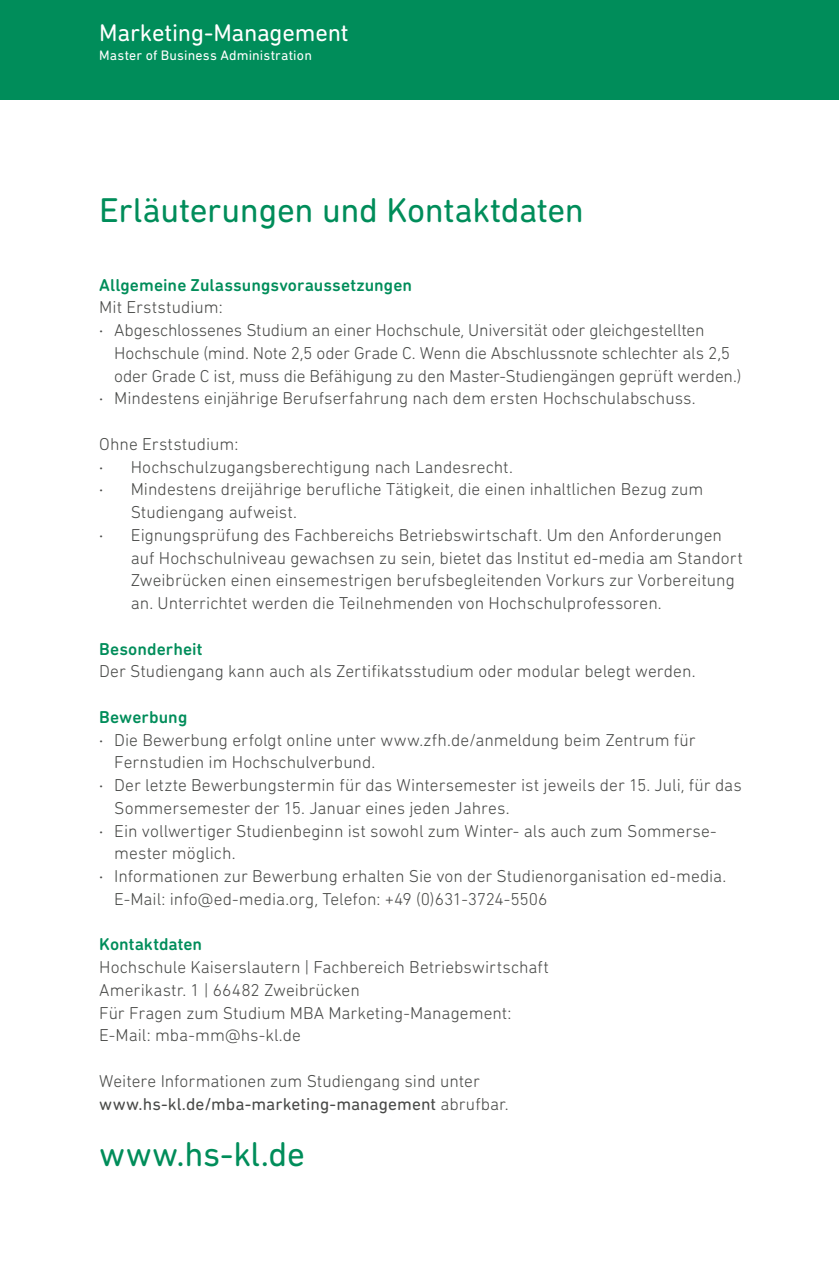
<style>
.page{position:relative;width:839px;height:1265px;background:#fff}
.page>*{position:absolute;margin:0;border:0;box-sizing:border-box;transform-origin:0 0}
.t1{font:35px "DIN Next Rounded LT Pro";letter-spacing:-.01em;color:#008d5a}
.t2{font:24.5px "DIN Next Rounded LT Pro";letter-spacing:-.01em;color:#fff}
.t3{font:300 17.5px/22.8px "DIN Next Rounded LT Pro";color:#484947}
.t4{font:500 17.5px "DIN Next Rounded LT Pro";letter-spacing:.005em;color:#008d5a}
.t5{font:14px "DIN Next Rounded LT Pro";letter-spacing:.01em;color:#fff}
.s1{font-weight:400}
</style>
<div class="page">
<div style="left:0;top:0;width:838px;height:99px;background:#008d5a"></div>
<h2 class="t2" style="left:99px;top:19px;width:251px">Marketing-Management</h2>
<p class="t5" style="left:99px;top:48px;width:214px">Master of Business Administration</p>
<h1 class="t1" style="left:99px;top:190px;width:486px">Erläuterungen und Kontaktdaten</h1>
<p class="t4" style="left:99px;top:274px;width:314px">Allgemeine Zulassungsvoraussetzungen</p>
<p class="t3" style="left:99px;top:296px;width:125px">Mit Erststudium:</p>
<p class="t3" style="left:99px;top:318px;width:606px"><span class="s1">·</span> Abgeschlossenes Studium an einer Hochschule, Universität oder gleichgestellten</p>
<p class="t3" style="left:114px;top:341px;width:617px">Hochschule (mind. Note 2,5 oder Grade C. Wenn die Abschlussnote schlechter als 2,5</p>
<p class="t3" style="left:114px;top:364px;width:628px">oder Grade C ist, muss die Befähigung zu den Master-Studiengängen geprüft werden.)</p>
<p class="t3" style="left:99px;top:387px;width:598px"><span class="s1">·</span> Mindestens einjährige Berufserfahrung nach dem ersten Hochschulabschuss.</p>
<p class="t3" style="left:99px;top:432px;width:140px">Ohne Erststudium:</p>
<p class="t3" style="left:99px;top:455px;width:415px"><span class="s1">·</span> Hochschulzugangsberechtigung nach Landesrecht.</p>
<p class="t3" style="left:99px;top:478px;width:605px"><span class="s1">·</span> Mindestens dreijährige berufliche Tätigkeit, die einen inhaltlichen Bezug zum</p>
<p class="t3" style="left:131px;top:500px;width:168px">Studiengang aufweist.</p>
<p class="t3" style="left:99px;top:523px;width:624px"><span class="s1">·</span> Eignungsprüfung des Fachbereichs Betriebswirtschaft. Um den Anforderungen</p>
<p class="t3" style="left:131px;top:546px;width:613px">auf Hochschulniveau gewachsen zu sein, bietet das Institut ed-media am Standort</p>
<p class="t3" style="left:131px;top:569px;width:605px">Zweibrücken einen einsemestrigen berufsbegleitenden Vorkurs zur Vorbereitung</p>
<p class="t3" style="left:131px;top:591px;width:532px">an. Unterrichtet werden die Teilnehmenden von Hochschulprofessoren.</p>
<p class="t4" style="left:99px;top:638px;width:105px">Besonderheit</p>
<p class="t3" style="left:99px;top:660px;width:597px">Der Studiengang kann auch als Zertifikatsstudium oder modular belegt werden.</p>
<p class="t4" style="left:99px;top:707px;width:90px">Bewerbung</p>
<p class="t3" style="left:99px;top:728px;width:597px"><span class="s1">·</span> Die Bewerbung erfolgt online unter www.zfh.de/anmeldung beim Zentrum für</p>
<p class="t3" style="left:114px;top:751px;width:263px">Fernstudien im Hochschulverbund.</p>
<p class="t3" style="left:99px;top:773px;width:643px"><span class="s1">·</span> Der letzte Bewerbungstermin für das Wintersemester ist jeweils der 15. Juli, für das</p>
<p class="t3" style="left:114px;top:796px;width:397px">Sommersemester der 15. Januar eines jeden Jahres.</p>
<p class="t3" style="left:99px;top:819px;width:618px"><span class="s1">·</span> Ein vollwertiger Studienbeginn ist sowohl zum Winter- als auch zum Sommerse-</p>
<p class="t3" style="left:114px;top:842px;width:123px">mester möglich.</p>
<p class="t3" style="left:99px;top:864px;width:628px"><span class="s1">·</span> Informationen zur Bewerbung erhalten Sie von der Studienorganisation ed-media.</p>
<p class="t3" style="left:114px;top:887px;width:434px">E-Mail: info@ed-media.org, Telefon: +49 (0)631-3724-5506</p>
<p class="t4" style="left:99px;top:934px;width:104px">Kontaktdaten</p>
<p class="t3" style="left:99px;top:955px;width:451px">Hochschule Kaiserslautern | Fachbereich Betriebswirtschaft Amerikastr. 1 | 66482 Zweibrücken<br>Für Fragen zum Studium MBA Marketing-Management:<br>E-Mail: mba-mm@hs-kl.de</p>
<p class="t3" style="left:99px;top:1069px;width:411px">Weitere Informationen zum Studiengang sind unter <span class="s1">www.hs-kl.de/mba-marketing-management</span> abrufbar.</p>
<h1 class="t1" style="left:99px;top:1134px;width:207px">www.hs-kl.de</h1>
</div>
